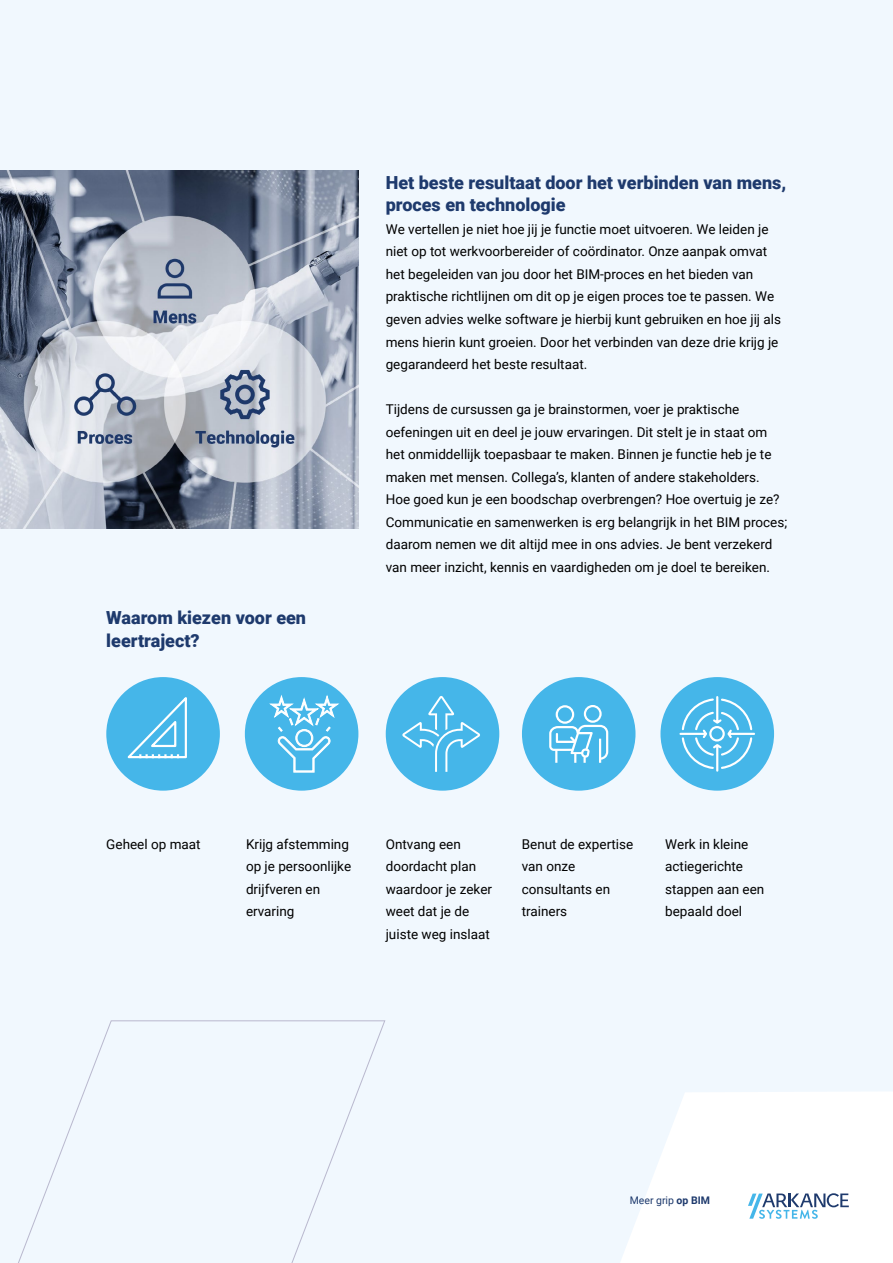
<style>
.page{position:relative;width:893px;height:1263px;background:#f1f8fe}
.page>*{position:absolute;margin:0;border:0;box-sizing:border-box;transform-origin:0 0}
.t1{font:900 18px/22.5px "Roboto";color:#1e3a6d}
.t2{font:13.5px/22.5px "Roboto";color:#000}
.t3{font:10.5px "Roboto";color:#1e3a6d}
.s1{font-weight:700}
</style>
<div class="page">
<svg style="left:620px;top:1092px;width:273px;height:171px;fill:#fff"></svg>
<svg style="left:18px;top:1020px;width:367px;height:243px"></svg>
<div style="left:245px;top:677px;width:113px;height:114px;background:#45b6e9;border-radius:50%"></div>
<svg style="left:269px;top:695px;width:71px;height:78px"></svg>
<div style="left:386px;top:677px;width:113px;height:114px;background:#45b6e9;border-radius:50%"></div>
<svg style="left:402px;top:696px;width:78px;height:76px"></svg>
<div style="left:522px;top:677px;width:113px;height:114px;background:#45b6e9;border-radius:50%"></div>
<svg style="left:549px;top:705px;width:59px;height:58px"></svg>
<div style="left:660px;top:677px;width:114px;height:114px;background:#45b6e9;border-radius:50%"></div>
<svg style="left:679px;top:696px;width:76px;height:76px"></svg>
<img style="left:0;top:171px;width:358px;height:358px">
<div style="left:106px;top:677px;width:114px;height:114px;background:#45b6e9;border-radius:50%"></div>
<svg style="left:127px;top:697px;width:60px;height:62px"></svg>
<svg style="left:748px;top:1193px;width:101px;height:26px"></svg>
<h1 class="t1" style="left:106px;top:606px;width:201px">Waarom kiezen voor een leertraject?</h1>
<h1 class="t1" style="left:386px;top:171px;width:402px">Het beste resultaat door het verbinden van mens, proces en technologie</h1>
<p class="t2" style="left:386px;top:217px;width:397px">We vertellen je niet hoe jij je functie moet uitvoeren. We leiden je niet op tot werkvoorbereider of coördinator. Onze aanpak omvat het begeleiden van jou door het BIM-proces en het bieden van praktische richtlijnen om dit op je eigen proces toe te passen. We geven advies welke software je hierbij kunt gebruiken en hoe jij als mens hierin kunt groeien. Door het verbinden van deze drie krijg je gegarandeerd het beste resultaat.</p>
<p class="t2" style="left:386px;top:397px;width:403px">Tijdens de cursussen ga je brainstormen, voer je praktische oefeningen uit en deel je jouw ervaringen. Dit stelt je in staat om het onmiddellijk toepasbaar te maken. Binnen je functie heb je te maken met mensen. Collega’s, klanten of andere stakeholders.<br>Hoe goed kun je een boodschap overbrengen? Hoe overtuig je ze?<br>Communicatie en samenwerken is erg belangrijk in het BIM proces; daarom nemen we dit altijd mee in ons advies. Je bent verzekerd van meer inzicht, kennis en vaardigheden om je doel te bereiken.</p>
<p class="t2" style="left:106px;top:832px;width:96px">Geheel op maat</p>
<p class="t2" style="left:246px;top:832px;width:107px">Krijg afstemming op je persoonlijke drijfveren en ervaring</p>
<p class="t2" style="left:386px;top:832px;width:108px">Ontvang een doordacht plan waardoor je zeker weet dat je de juiste weg inslaat</p>
<p class="t2" style="left:522px;top:832px;width:113px">Benut de expertise van onze consultants en trainers</p>
<p class="t2" style="left:665px;top:832px;width:101px">Werk in kleine actiegerichte stappen aan een bepaald doel</p>
<p class="t3" style="left:630px;top:1193px;width:82px">Meer grip <span class="s1">op BIM</span></p>
</div>
